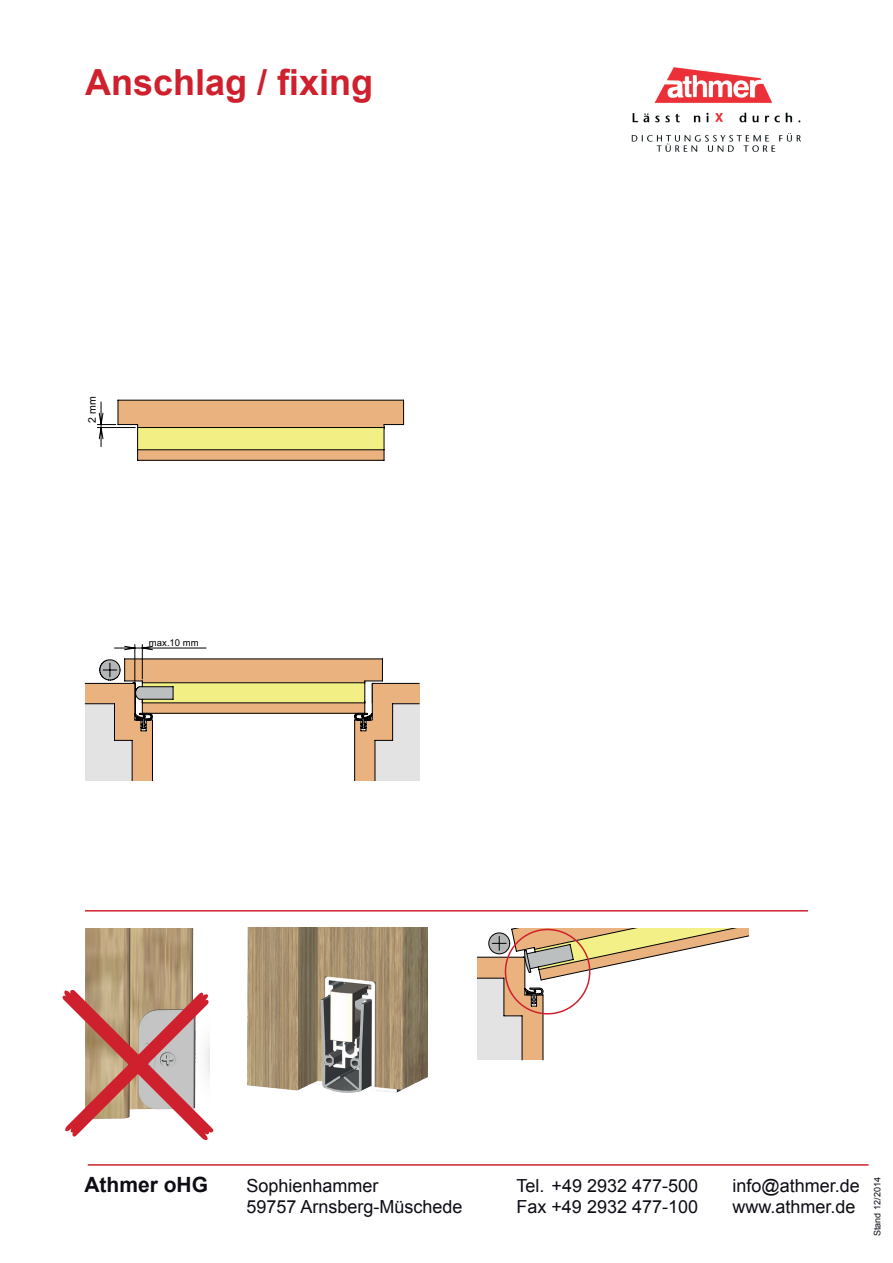
<style>
.page{position:relative;width:893px;height:1263px;background:#fff}
.page>*{position:absolute;margin:0;border:0;box-sizing:border-box;transform-origin:0 0}
.t1{font:700 36px "Arial";color:#cf202d}
.t2{font:700 21px "Arial";color:#0e0c14}
.t3{font:18px "Arial";color:#0e0c14}
.t4{font:10.5px "Arial";color:#000001}
.t5{font:9.45px "Arial";letter-spacing:.01em;color:#000001}
.t6{font:9px "Arial";color:#0e0c14}
</style>
<div class="page">
<img style="left:631px;top:67px;width:170px;height:85px">
<hr style="left:88px;top:1164px;width:780px;height:2px;background:#cf202d">
<hr style="left:85px;top:910px;width:723px;height:1px;background:#cf202d">
<hr style="left:892px;top:716px;width:1px;height:36px;background:#000001">
<svg style="left:85px;top:644px;width:335px;height:137px"></svg>
<svg style="left:477px;top:928px;width:271px;height:132px"></svg>
<div style="left:138px;top:449px;width:246px;height:11px;background:#eab27e"></div>
<svg style="left:97px;top:400px;width:307px;height:47px"></svg>
<div style="left:138px;top:427px;width:246px;height:23px;background:#f2f085"></div>
<hr style="left:138px;top:460px;width:246px;height:1px;background:#000001">
<hr style="left:138px;top:449px;width:246px;height:1px;background:#000001">
<hr style="left:384px;top:425px;width:1px;height:35px;background:#000001">
<hr style="left:138px;top:427px;width:246px;height:1px;background:#000001">
<hr style="left:137px;top:424px;width:1px;height:36px;background:#000001">
<div style="left:505px;top:929px;width:85px;height:85px;border:2px solid #cf202d;border-radius:50%"></div>
<img style="left:85px;top:928px;width:109px;height:62px">
<svg style="left:63px;top:990px;width:150px;height:150px"></svg>
<img style="left:247px;top:927px;width:180px;height:166px">
<h1 class="t1" style="left:85px;top:58px;width:290px">Anschlag / fixing</h1>
<p class="t4" style="left:85px;top:423px;width:28px;rotate:-90deg">2 mm</p>
<p class="t5" style="left:149px;top:637px;width:51px">max.10 mm</p>
<p class="t2" style="left:84px;top:1170px;width:125px">Athmer oHG</p>
<p class="t3" style="left:246px;top:1174px;width:134px">Sophienhammer</p>
<p class="t3" style="left:516px;top:1174px;width:183px">Tel. +49 2932 477-500</p>
<p class="t3" style="left:732px;top:1174px;width:129px">info@athmer.de</p>
<p class="t3" style="left:246px;top:1195px;width:218px">59757 Arnsberg-Müschede</p>
<p class="t3" style="left:516px;top:1195px;width:183px">Fax +49 2932 477-100</p>
<p class="t3" style="left:732px;top:1195px;width:125px">www.athmer.de</p>
<p class="t6" style="left:871px;top:1236px;width:60px;rotate:-90deg">Stand 12/2014</p>
</div>
